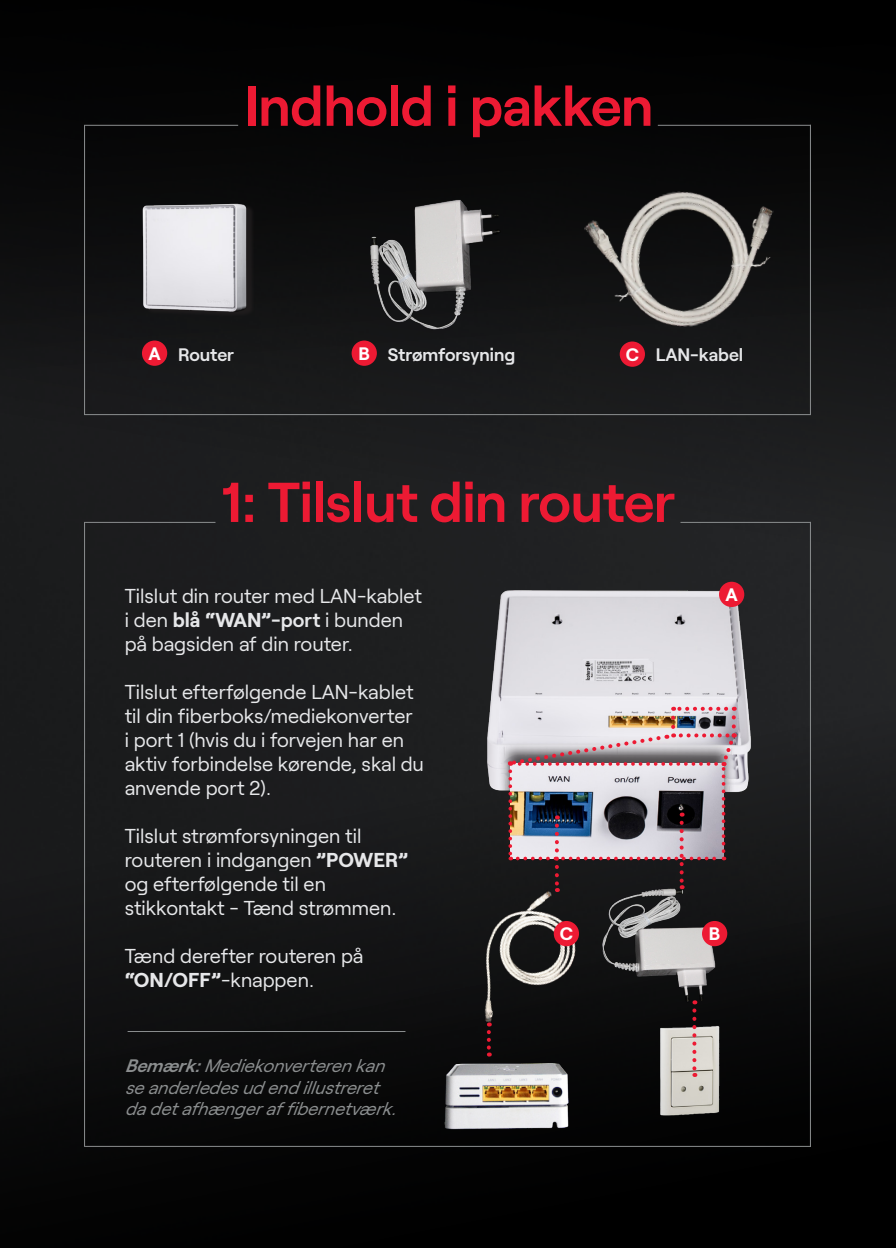
<style>
.page{position:relative;width:896px;height:1248px;background:#fff}
.page>*{position:absolute;margin:0;border:0;box-sizing:border-box;transform-origin:0 0}
.Fastspeed_Overskrift_-_03{font:600 56px "Roobert";letter-spacing:-.01em;color:#ed1a33}
.Fastspeed_Brød{font:20px/24px "Roobert";color:#e6e7e9}
.Fastspeed_Brød-2{font:italic 18px/21.6px "Roobert";color:#8b8e8f}
.t1{font:600 18px "Roobert";color:#e6e7e9}
.Brødtekst{font:700 18px "Roobert";color:#fff}
.s1{font-weight:700}
.s2{font-weight:600}
</style>
<div class="page">
<div style="left:0;top:644px;width:896px;height:195px;background:#1c1c1e"></div>
<img style="left:0;top:839px;width:896px;height:408px">
<div style="left:0;top:440px;width:896px;height:187px;background:#1e1f20"></div>
<img style="left:0;top:0;width:896px;height:440px">
<hr style="left:85px;top:1145px;width:726px;height:1px;background:#8b8e8f">
<hr style="left:680px;top:522px;width:131px;height:1px;background:#8b8e8f">
<hr style="left:810px;top:522px;width:1px;height:624px;background:#8b8e8f">
<hr style="left:85px;top:522px;width:130px;height:1px;background:#8b8e8f">
<hr style="left:84px;top:522px;width:1px;height:624px;background:#8b8e8f">
<img style="left:564px;top:156px;width:246px;height:202px">
<hr style="left:84px;top:414px;width:727px;height:1px;background:#8b8e8f">
<hr style="left:658px;top:125px;width:153px;height:1px;background:#8b8e8f">
<hr style="left:810px;top:125px;width:1px;height:289px;background:#8b8e8f">
<hr style="left:85px;top:125px;width:153px;height:1px;background:#8b8e8f">
<hr style="left:84px;top:125px;width:1px;height:290px;background:#8b8e8f">
<div style="left:352px;top:340px;width:25px;height:26px;background:#ed1a33;border-radius:50%"></div>
<div style="left:142px;top:340px;width:25px;height:26px;background:#ed1a33;border-radius:50%"></div>
<div style="left:620px;top:341px;width:25px;height:26px;background:#ed1a33;border-radius:50%"></div>
<div style="left:145px;top:204px;width:110px;height:113px;background:#141415"></div>
<img style="left:138px;top:199px;width:113px;height:116px">
<img style="left:325px;top:198px;width:214px;height:141px">
<img style="left:617px;top:1016px;width:107px;height:105px">
<img style="left:478px;top:580px;width:282px;height:221px">
<div style="left:497px;top:740px;width:238px;height:119px;background:#231f20;opacity:.75"></div>
<img style="left:508px;top:706px;width:228px;height:185px">
<div style="left:719px;top:581px;width:25px;height:26px;background:#ed1a33;border-radius:50%"></div>
<img style="left:437px;top:1051px;width:144px;height:87px">
<img style="left:445px;top:861px;width:161px;height:193px">
<img style="left:593px;top:849px;width:124px;height:186px">
<svg style="left:487px;top:1022px;width:4px;height:34px"></svg>
<svg style="left:692px;top:1010px;width:4px;height:66px"></svg>
<div style="left:554px;top:920px;width:25px;height:26px;background:#ed1a33;border-radius:50%"></div>
<div style="left:702px;top:920px;width:25px;height:26px;background:#ed1a33;border-radius:50%"></div>
<hr style="left:128px;top:1030px;width:277px;height:1px;background:#8b8e8f">
<p class="Fastspeed_Overskrift_-_03" style="left:244px;top:63px;width:411px">Indhold i pakken</p>
<p class="Brødtekst" style="left:148px;top:339px;width:14px">A</p>
<p class="t1" style="left:178px;top:341px;width:58px">Router</p>
<p class="Brødtekst" style="left:358px;top:339px;width:13px">B</p>
<p class="t1" style="left:388px;top:341px;width:129px">Strømforsyning</p>
<p class="Brødtekst" style="left:626px;top:340px;width:15px">C</p>
<p class="t1" style="left:655px;top:341px;width:89px">LAN-kabel</p>
<p class="Fastspeed_Overskrift_-_03" style="left:221px;top:459px;width:456px">1: Tilslut din router</p>
<p class="Fastspeed_Brød" style="left:125px;top:582px;width:299px">Tilslut din router med LAN-kablet i den <span class="s1">blå “WAN”</span><span class="s2">-port</span> i bunden på bagsiden af din router.</p>
<p class="Fastspeed_Brød" style="left:125px;top:678px;width:301px">Tilslut efterfølgende LAN-kablet til din fiberboks/mediekonverter<br>i port 1 (hvis du i forvejen har en aktiv forbindelse kørende, skal du anvende port 2).</p>
<p class="Fastspeed_Brød" style="left:125px;top:822px;width:285px">Tilslut strømforsyningen til routeren i indgangen <span class="s1">”POWER” </span>og efterfølgende til en stikkontakt - Tænd strømmen.</p>
<p class="Fastspeed_Brød" style="left:125px;top:942px;width:240px">Tænd derefter routeren på <span class="s1">“ON/OFF”</span>-knappen.</p>
<p class="Fastspeed_Brød-2" style="left:125px;top:1053px;width:281px"><span class="s2">Bemærk:</span>Mediekonverterenkan seanderledesudendillustreret dadetafhængeraffibernetværk.</p>
<p class="Brødtekst" style="left:725px;top:580px;width:14px">A</p>
<p class="Brødtekst" style="left:560px;top:919px;width:15px">C</p>
<p class="Brødtekst" style="left:709px;top:919px;width:13px">B</p>
</div>
